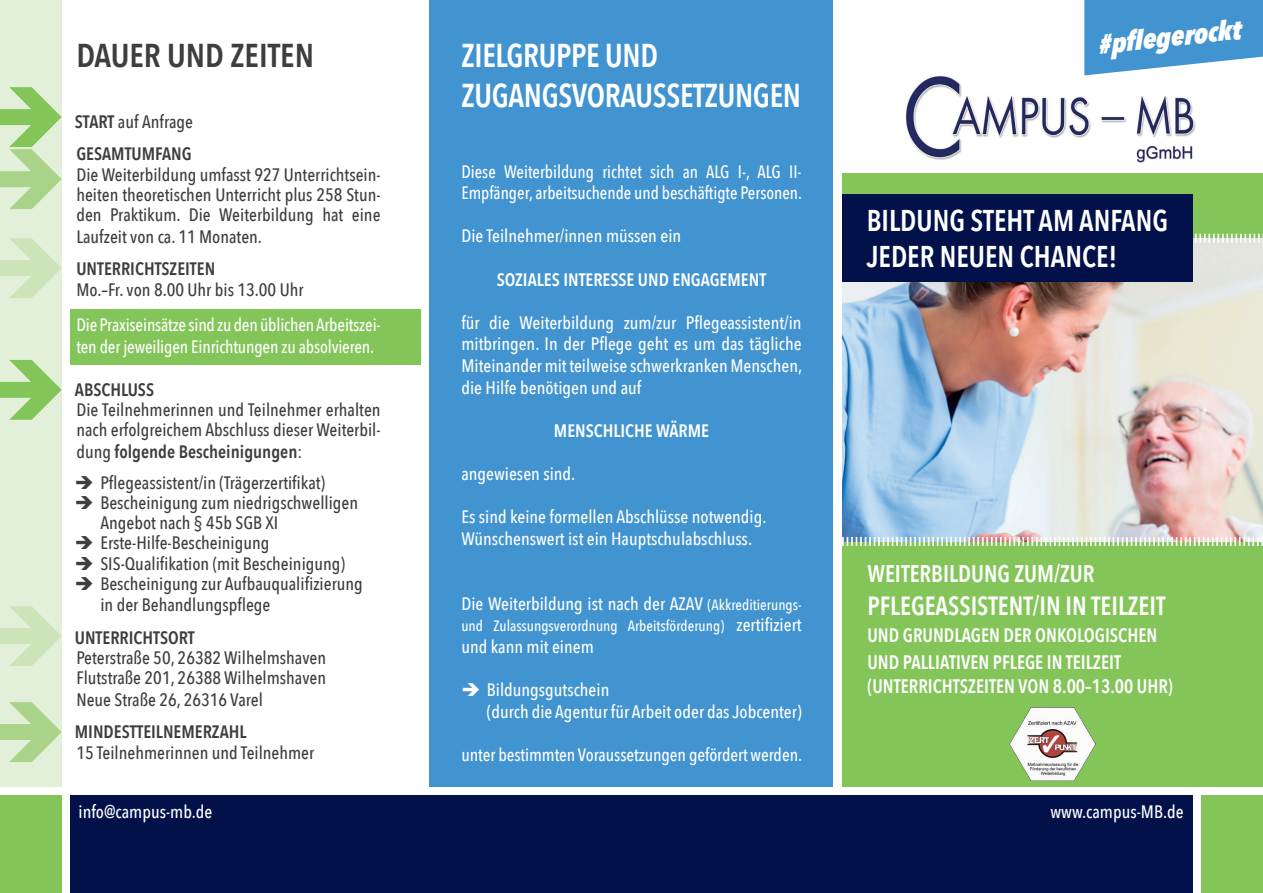
<style>
.page{position:relative;width:1263px;height:893px;background:#fff}
.page>*{position:absolute;margin:0;border:0;box-sizing:border-box;transform-origin:0 0}
.t1{font:600 33px/39.6px "Avenir Next Condensed";letter-spacing:-.01em;color:#fff;scale:.94 1}
.t2{font:600 33px "Avenir Next Condensed";color:#3e3e3f}
.t3{font:600 30px/36px "Avenir Next Condensed";color:#fff;scale:.95 1}
.t4{font:italic 800 27px "Avenir Next Condensed";color:#fff}
.t5{font:600 26.25px "Avenir Next Condensed";color:#fff;scale:.95 1}
.t6{font:600 24px "Avenir Next Condensed";color:#fff;scale:.95 1}
.t7{font:600 19.5px/27px "Avenir Next Condensed";color:#fff;scale:.95 1}
.t8{font:500 18px/20.9px "Avenir Next Condensed";color:#3e3e3f;text-align:justify}
.t9{font:500 18px/21.6px "Avenir Next Condensed";color:#fff}
.t10{font:500 18px/21.6px "Avenir Next Condensed";color:#fff;scale:.95 1}
.t11{font:600 18px/32.1px "Avenir Next Condensed";color:#3e3e3f}
.t12{font:600 18px "Avenir Next Condensed";color:#fff}
.t13{font:500 15px "Avenir Next Condensed";color:#fff}
.s1{font-weight:500}
.s2{font-weight:600}
.s3{font-size:15px}
.s4{font-size:18px}
</style>
<div class="page">
<svg style="left:1084px;top:0;width:179px;height:75px;background:#58a0d5"></svg>
<div style="left:70px;top:795px;width:1123px;height:98px;background:#03114b"></div>
<div style="left:0;top:795px;width:62px;height:98px;background:#83c559"></div>
<div style="left:842px;top:173px;width:421px;height:614px;background:#83c559"></div>
<img style="left:842px;top:233px;width:421px;height:313px">
<div style="left:0;top:0;width:62px;height:787px;background:#e3f0d9"></div>
<div style="left:429px;top:0;width:404px;height:787px;background:#4194d0"></div>
<div style="left:842px;top:195px;width:351px;height:87px;background:#03114b"></div>
<div style="left:1201px;top:795px;width:62px;height:98px;background:#83c559"></div>
<div style="left:70px;top:309px;width:351px;height:56px;background:#83c559"></div>
<img style="left:1010px;top:708px;width:85px;height:72px">
<svg style="left:0;top:87px;width:62px;height:122px"></svg>
<svg style="left:0;top:238px;width:62px;height:60px"></svg>
<svg style="left:0;top:360px;width:62px;height:60px"></svg>
<svg style="left:0;top:606px;width:61px;height:60px"></svg>
<svg style="left:0;top:702px;width:62px;height:60px"></svg>
<img style="left:906px;top:75px;width:289px;height:88px">
<h1 class="t2" style="left:76px;top:27px;width:239px">DAUER UND ZEITEN</h1>
<p class="t11" style="left:75px;top:105px;width:120px">START <span class="s1">auf Anfrage<br></span>GESAMTUMFANG</p>
<p class="t8" style="left:76px;top:164px;width:306px">Die Weiterbildung umfasst 927 Unterrichtsein&shy;heiten theoretischen Unterricht plus 258 Stun&shy;den Praktikum. Die Weiterbildung hat eine Laufzeit von ca. 11 Monaten.</p>
<p class="t11" style="left:76px;top:252px;width:140px">UNTERRICHTSZEITEN</p>
<p class="t8" style="left:76px;top:280px;width:229px">Mo.–Fr. von 8.00 Uhr bis 13.00 Uhr</p>
<p class="t9" style="left:76px;top:314px;width:306px">Die Praxiseinsätze sind zu den üblichen Arbeitszei&shy;ten der jeweiligen Einrichtungen zu absolvieren.</p>
<p class="t11" style="left:75px;top:373px;width:81px">ABSCHLUSS</p>
<p class="t8" style="left:76px;top:399px;width:306px">Die Teilnehmerinnen und Teilnehmer erhalten nach erfolgreichem Abschluss dieser Weiterbil&shy;dung <span class="s2">folgende Bescheinigungen</span>:</p>
<p class="t8" style="left:75px;top:472px;width:252px">➔ Pflegeassistent/in (Trägerzertifikat)</p>
<p class="t8" style="left:100px;top:492px;width:259px;line-height:20.2px;text-indent:-26px">➔ Bescheinigung zum niedrigschwelligen<br>Angebot nach § 45b SGB XI</p>
<p class="t8" style="left:75px;top:532px;width:196px">➔ Erste-Hilfe-Bescheinigung</p>
<p class="t8" style="left:75px;top:553px;width:272px">➔ SIS-Qualifikation (mit Bescheinigung)</p>
<p class="t8" style="left:100px;top:573px;width:264px;line-height:21.6px;text-indent:-26px">➔ Bescheinigung zur Aufbauqualifizierung in der Behandlungspflege</p>
<p class="t11" style="left:75px;top:621px;width:121px">UNTERRICHTSORT</p>
<p class="t8" style="left:76px;top:647px;width:251px">Peterstraße 50, 26382 Wilhelmshaven Flutstraße 201, 26388 Wilhelmshaven Neue Straße 26, 26316 Varel</p>
<p class="t11" style="left:75px;top:715px;width:173px">MINDESTTEILNEMERZAHL</p>
<p class="t8" style="left:76px;top:742px;width:239px">15 Teilnehmerinnen und Teilnehmer</p>
<p class="t9" style="left:79px;top:801px;width:135px">info@campus-mb.de</p>
<h1 class="t1" style="left:461px;top:35px;width:363px">ZIELGRUPPE UND<br>ZUGANGSVORAUSSETZUNGEN</h1>
<p class="t10" style="left:461px;top:160px;width:360px">Diese Weiterbildung richtet sich an ALG I-, ALG II-<br>Empfänger, arbeitsuchende und beschäftigte Personen.</p>
<p class="t9" style="left:461px;top:225px;width:221px">Die Teilnehmer/innen müssen ein</p>
<p class="t12" style="left:497px;top:264px;width:271px">SOZIALES INTERESSE UND ENGAGEMENT</p>
<p class="t9" style="left:461px;top:312px;width:342px;text-align:justify">für die Weiterbildung zum/zur Pflegeassistent/in mitbringen. In der Pflege geht es um das tägliche Miteinander mit teilweise schwerkranken Menschen, die Hilfe benötigen und auf</p>
<p class="t12" style="left:554px;top:415px;width:157px">MENSCHLICHE WÄRME</p>
<p class="t9" style="left:461px;top:463px;width:115px">angewiesen sind.</p>
<p class="t9" style="left:461px;top:506px;width:307px">Es sind keine formellen Abschlüsse notwendig.<br>Wünschenswert ist ein Hauptschulabschluss.</p>
<p class="t9" style="left:461px;top:592px;width:342px">Die Weiterbildung ist nach der AZAV <span class="s3">(Akkreditierungs-</span></p>
<p class="t13" style="left:461px;top:617px;width:342px">und Zulassungsverordnung Arbeitsförderung) <span class="s4">zertifiziert</span></p>
<p class="t9" style="left:461px;top:636px;width:134px">und kann mit einem</p>
<p class="t9" style="left:487px;top:679px;width:316px;text-indent:-26px">➔ Bildungsgutschein<br>(durch die Agentur für Arbeit oder das Jobcenter)</p>
<p class="t9" style="left:461px;top:744px;width:342px">unter bestimmten Voraussetzungen gefördert werden.</p>
<h3 class="t4" style="left:1096px;top:28px;width:145px;rotate:-6deg">#pflegerockt</h3>
<h2 class="t3" style="left:867px;top:202px;width:319px">BILDUNG STEHT AM ANFANG<br>JEDER NEUEN CHANCE!</h2>
<h3 class="t6" style="left:867px;top:553px;width:240px">WEITERBILDUNG ZUM/ZUR</h3>
<h3 class="t5" style="left:867px;top:583px;width:315px">PFLEGEASSISTENT/IN IN TEILZEIT</h3>
<p class="t7" style="left:867px;top:621px;width:306px">UND GRUNDLAGEN DER ONKOLOGISCHEN<br>UND PALLIATIVEN PFLEGE IN TEILZEIT</p>
<p class="t7" style="left:867px;top:672px;width:323px">(UNTERRICHTSZEITEN VON 8.00–13.00 UHR)</p>
<p class="t9" style="left:1050px;top:801px;width:135px">www.campus-MB.de</p>
</div>
